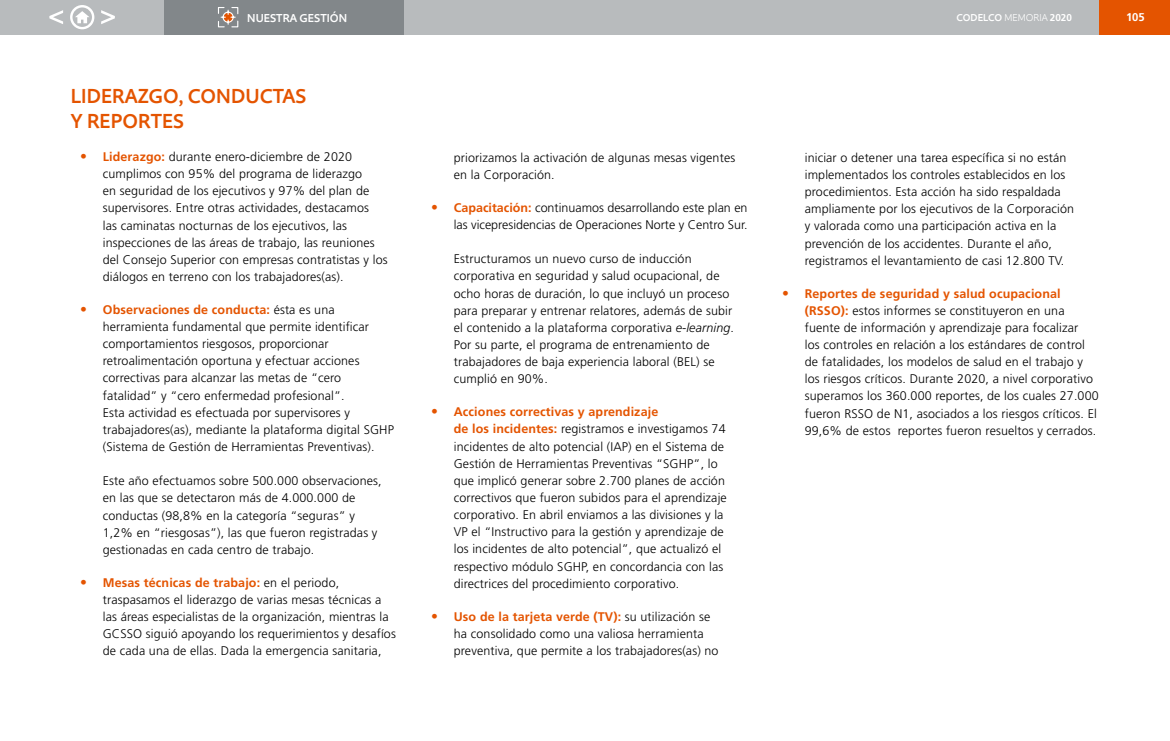
<style>
.page{position:relative;width:1170px;height:741px;background:#fff}
.page>*{position:absolute;margin:0;border:0;box-sizing:border-box;transform-origin:0 0}
.t1{font:600 20px/25px "Quire Sans";color:#e45400}
.t2{font:300 12.5px/17.1px "Frutiger LT Std";letter-spacing:.01em;color:#000}
.t3{font:600 11.38px "Quire Sans";color:#fff}
.t4{font:700 11.25px "Frutiger LT Std";color:#fff}
.t5{font:600 9.88px "Quire Sans";color:#fff}
.s1{font-weight:300}
.s2{font-family:"Frutiger LT Std";font-weight:700}
.s3{font-weight:900;font-size:13.75px;color:#e45400}
.s4{font-weight:700;color:#e45400}
.s5{font-style:italic}
</style>
<div class="page">
<div style="left:0;top:0;width:1169px;height:34px;background:#b8bbbd"></div>
<div style="left:164px;top:0;width:239px;height:34px;background:#82878a"></div>
<svg style="left:70px;top:5px;width:24px;height:24px"></svg>
<svg style="left:49px;top:10px;width:14px;height:14px"></svg>
<svg style="left:101px;top:10px;width:14px;height:14px"></svg>
<svg style="left:218px;top:7px;width:21px;height:21px"></svg>
<div style="left:1098px;top:0;width:71px;height:34px;background:#e45400"></div>
<p class="t3" style="left:247px;top:11px;width:101px">NUESTRA GESTIÓN</p>
<p class="t5" style="left:956px;top:12px;width:117px">CODELCO <span class="s1">MEMORIA</span> <span class="s2">2020</span></p>
<p class="t4" style="left:1125px;top:11px;width:20px">105</p>
<h1 class="t1" style="left:71px;top:83px;width:237px">LIDERAZGO, CONDUCTAS<br>Y REPORTES</h1>
<p class="t2" style="left:103px;top:148px;width:286px;text-indent:-22px"><span class="s3">•</span> <span class="s4">Liderazgo:</span> durante enero-diciembre de 2020 cumplimos con 95% del programa de liderazgo<br>en seguridad de los ejecutivos y 97% del plan de supervisores. Entre otras actividades, destacamos<br>las caminatas nocturnas de los ejecutivos, las inspecciones de las áreas de trabajo, las reuniones del Consejo Superior con empresas contratistas y los diálogos en terreno con los trabajadores(as).</p>
<p class="t2" style="left:103px;top:301px;width:293px;text-indent:-22px"><span class="s3">•</span> <span class="s4">Observaciones de conducta:</span> ésta es una herramienta fundamental que permite identificar comportamientos riesgosos, proporcionar retroalimentación oportuna y efectuar acciones correctivas para alcanzar las metas de “cero fatalidad” y “cero enfermedad profesional”.<br>Esta actividad es efectuada por supervisores y trabajadores(as), mediante la plataforma digital SGHP (Sistema de Gestión de Herramientas Preventivas).</p>
<p class="t2" style="left:103px;top:472px;width:280px">Este año efectuamos sobre 500.000 observaciones, en las que se detectaron más de 4.000.000 de conductas (98,8% en la categoría “seguras” y 1,2% en “riesgosas”), las que fueron registradas y gestionadas en cada centro de trabajo.</p>
<p class="t2" style="left:103px;top:574px;width:294px;text-indent:-22px"><span class="s3">•</span> <span class="s4">Mesas técnicas de trabajo:</span> en el periodo, traspasamos el liderazgo de varias mesas técnicas a las áreas especialistas de la organización, mientras la GCSSO siguió apoyando los requerimientos y desafíos de cada una de ellas. Dada la emergencia sanitaria,</p>
<p class="t2" style="left:454px;top:149px;width:283px">priorizamos la activación de algunas mesas vigentes en la Corporación.</p>
<p class="t2" style="left:431px;top:199px;width:318px;text-align:right"><span class="s3">•</span> <span class="s4">Capacitación:</span> continuamos desarrollando este plan en las vicepresidencias de Operaciones Norte y Centro Sur.</p>
<p class="t2" style="left:454px;top:251px;width:282px">Estructuramos un nuevo curso de inducción corporativa en seguridad y salud ocupacional, de ocho horas de duración, lo que incluyó un proceso para preparar y entrenar relatores, además de subir el contenido a la plataforma corporativa <span class="s5">e-learning</span>.<br>Por su parte, el programa de entrenamiento de trabajadores de baja experiencia laboral (BEL) se cumplió en 90%.</p>
<p class="t2" style="left:454px;top:403px;width:274px;text-indent:-22px"><span class="s3">•</span> <span class="s4">Acciones correctivas y aprendizaje<br>de los incidentes:</span> registramos e investigamos 74 incidentes de alto potencial (IAP) en el Sistema de Gestión de Herramientas Preventivas “SGHP”, lo que implicó generar sobre 2.700 planes de acción correctivos que fueron subidos para el aprendizaje corporativo. En abril enviamos a las divisiones y la VP el “Instructivo para la gestión y aprendizaje de los incidentes de alto potencial”, que actualizó el respectivo módulo SGHP, en concordancia con las directrices del procedimiento corporativo.</p>
<p class="t2" style="left:454px;top:608px;width:266px;text-indent:-22px"><span class="s3">•</span> <span class="s4">Uso de la tarjeta verde (TV):</span> su utilización se ha consolidado como una valiosa herramienta preventiva, que permite a los trabajadores(as) no</p>
<p class="t2" style="left:804px;top:149px;width:271px">iniciar o detener una tarea específica si no están implementados los controles establecidos en los procedimientos. Esta acción ha sido respaldada ampliamente por los ejecutivos de la Corporación y valorada como una participación activa en la prevención de los accidentes. Durante el año, registramos el levantamiento de casi 12.800 TV.</p>
<p class="t2" style="left:804px;top:285px;width:295px;text-indent:-22px"><span class="s3">•</span> <span class="s4">Reportes de seguridad y salud ocupacional (RSSO):</span> estos informes se constituyeron en una fuente de información y aprendizaje para focalizar<br>los controles en relación a los estándares de control de fatalidades, los modelos de salud en el trabajo y los riesgos críticos. Durante 2020, a nivel corporativo superamos los 360.000 reportes, de los cuales 27.000 fueron RSSO de N1, asociados a los riesgos críticos. El 99,6% de estos reportes fueron resueltos y cerrados.</p>
</div>
